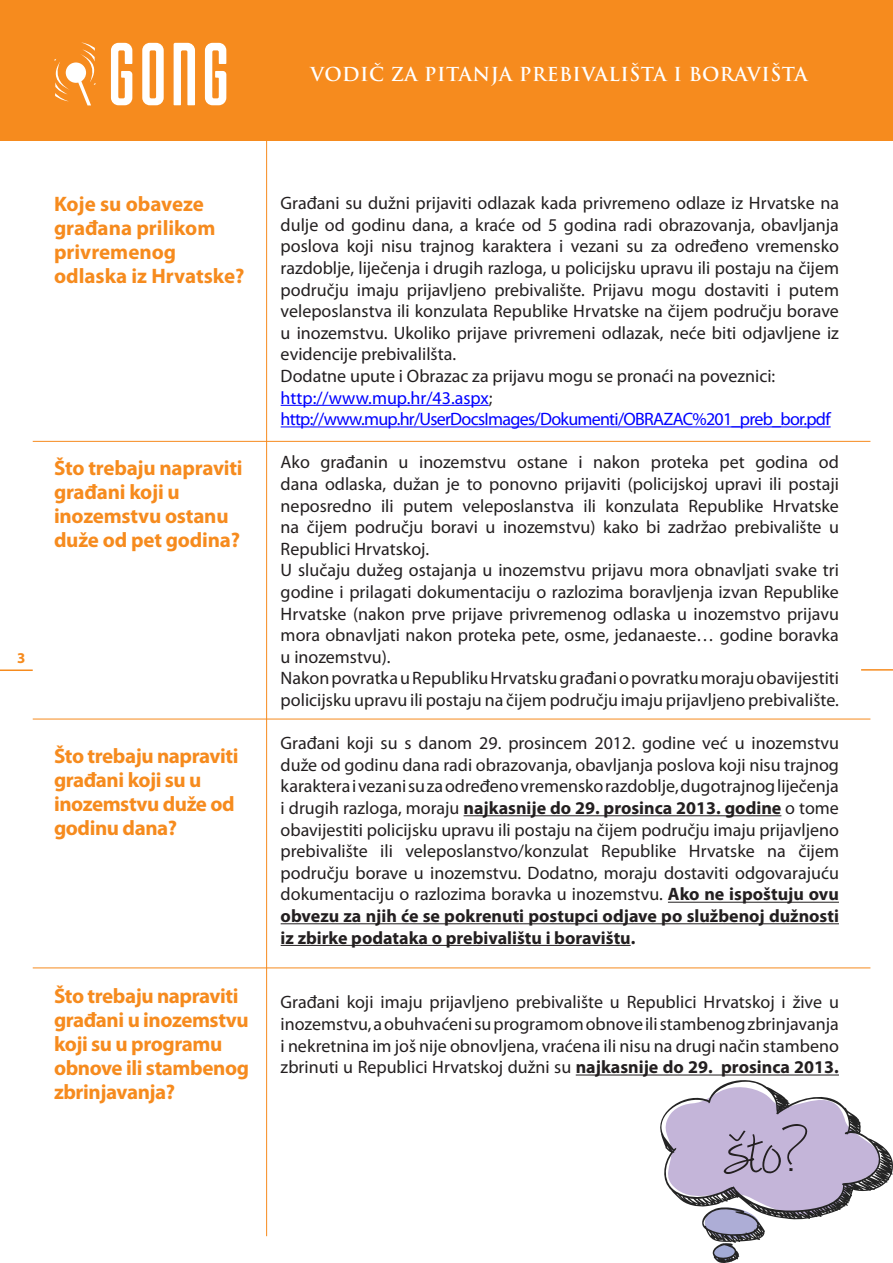
<style>
.page{position:relative;width:893px;height:1263px;background:#fff}
.page>*{position:absolute;margin:0;border:0;box-sizing:border-box;transform-origin:0 0}
.t1{font:700 21px/24px "Myriad Pro";letter-spacing:-.02em;color:#f68b1e}
.t2{font:700 21px/24px "Myriad Pro";color:#f68b1e}
.t3{font:700 18.75px "Trajan Pro";letter-spacing:.03em;color:#fff}
.t4{font:18px/21.6px "Myriad Pro";color:#231f20}
.t5{font:700 15px "Myriad Pro";color:#f68b1e}
.s1{color:#00f}
.s2{font-weight:700}
</style>
<div class="page">
<hr style="left:266px;top:20px;width:1px;height:1216px;background:#f68b1e">
<div style="left:0;top:0;width:893px;height:140px;background:#f68b1e"></div>
<svg style="left:142px;top:43px;width:22px;height:62px"></svg>
<svg style="left:54px;top:43px;width:42px;height:62px"></svg>
<svg style="left:174px;top:43px;width:21px;height:62px"></svg>
<svg style="left:205px;top:43px;width:21px;height:62px"></svg>
<svg style="left:111px;top:43px;width:21px;height:62px"></svg>
<hr style="left:0;top:669px;width:33px;height:2px;background:#f68b1e">
<hr style="left:861px;top:669px;width:32px;height:2px;background:#f68b1e">
<hr style="left:281px;top:405px;width:208px;height:1px;background:#00f">
<hr style="left:281px;top:426px;width:550px;height:1px;background:#00f">
<hr style="left:464px;top:815px;width:317px;height:1px;background:#231f20">
<hr style="left:668px;top:902px;width:171px;height:1px;background:#231f20">
<hr style="left:281px;top:923px;width:558px;height:1px;background:#231f20">
<hr style="left:281px;top:945px;width:350px;height:1px;background:#231f20">
<hr style="left:576px;top:1074px;width:263px;height:1px;background:#231f20">
<hr style="left:33px;top:441px;width:837px;height:1px;background:#f68b1e">
<hr style="left:33px;top:719px;width:837px;height:1px;background:#f68b1e">
<hr style="left:33px;top:967px;width:837px;height:1px;background:#f68b1e">
<svg style="left:654px;top:1074px;width:239px;height:189px"></svg>
<p class="t3" style="left:310px;top:62px;width:499px">VODIČ ZA PITANJA PREBIVALIŠTA I BORAVIŠTA</p>
<p class="t2" style="left:54px;top:191px;width:192px">Koje su obaveze građana prilikom privremenog odlaska iz Hrvatske?</p>
<p class="t1" style="left:54px;top:455px;width:190px">Što trebaju napraviti građani koji u inozemstvu ostanu duže od pet godina?</p>
<p class="t5" style="left:17px;top:648px;width:10px">3</p>
<p class="t1" style="left:54px;top:743px;width:186px">Što trebaju napraviti građani koji su u inozemstvu duže od godinu dana?</p>
<p class="t1" style="left:54px;top:983px;width:197px">Što trebaju napraviti građani u inozemstvu koji su u programu obnove ili stambenog zbrinjavanja?</p>
<p class="t4" style="left:281px;top:192px;width:560px">Građani su dužni prijaviti odlazak kada privremeno odlaze iz Hrvatske na dulje od godinu dana, a kraće od 5 godina radi obrazovanja, obavljanja poslova koji nisu trajnog karaktera i vezani su za određeno vremensko razdoblje, liječenja i drugih razloga, u policijsku upravu ili postaju na čijem području imaju prijavljeno prebivalište. Prijavu mogu dostaviti i putem veleposlanstva ili konzulata Republike Hrvatske na čijem području borave u inozemstvu. Ukoliko prijave privremeni odlazak, neće biti odjavljene iz evidencije prebivalilšta.<br>Dodatne upute i Obrazac za prijavu mogu se pronaći na poveznici: <span class="s1">http://www.mup.hr/43.aspx</span>; <span class="s1">http://www.mup.hr/UserDocsImages/Dokumenti/OBRAZAC%201_preb_bor.pdf</span></p>
<p class="t4" style="left:281px;top:451px;width:560px">Ako građanin u inozemstvu ostane i nakon proteka pet godina od dana odlaska, dužan je to ponovno prijaviti (policijskoj upravi ili postaji neposredno ili putem veleposlanstva ili konzulata Republike Hrvatske na čijem području boravi u inozemstvu) kako bi zadržao prebivalište u Republici Hrvatskoj.<br>U slučaju dužeg ostajanja u inozemstvu prijavu mora obnavljati svake tri godine i prilagati dokumentaciju o razlozima boravljenja izvan Republike Hrvatske (nakon prve prijave privremenog odlaska u inozemstvo prijavu mora obnavljati nakon proteka pete, osme, jedanaeste… godine boravka u inozemstvu).<br>Nakon povratka u Republiku Hrvatsku građani o povratku moraju obavijestiti policijsku upravu ili postaju na čijem području imaju prijavljeno prebivalište.</p>
<p class="t4" style="left:281px;top:732px;width:560px;text-align:justify">Građani koji su s danom 29. prosincem 2012. godine već u inozemstvu duže od godinu dana radi obrazovanja, obavljanja poslova koji nisu trajnog karaktera i vezani su za određeno vremensko razdoblje, dugotrajnog liječenja i drugih razloga, moraju <span class="s2">najkasnije do 29. prosinca 2013. godine</span> o tome obavijestiti policijsku upravu ili postaju na čijem području imaju prijavljeno prebivalište ili veleposlanstvo/konzulat Republike Hrvatske na čijem području borave u inozemstvu. Dodatno, moraju dostaviti odgovarajuću dokumentaciju o razlozima boravka u inozemstvu. <span class="s2">Ako ne ispoštuju ovu obvezu za njih će se pokrenuti postupci odjave po službenoj dužnosti iz zbirke podataka o prebivalištu i boravištu.</span></p>
<p class="t4" style="left:281px;top:991px;width:560px;text-align:justify">Građani koji imaju prijavljeno prebivalište u Republici Hrvatskoj i žive u inozemstvu, a obuhvaćeni su programom obnove ili stambenog zbrinjavanja i nekretnina im još nije obnovljena, vraćena ili nisu na drugi način stambeno zbrinuti u Republici Hrvatskoj dužni su <span class="s2">najkasnije do 29. prosinca 2013.</span></p>
</div>
